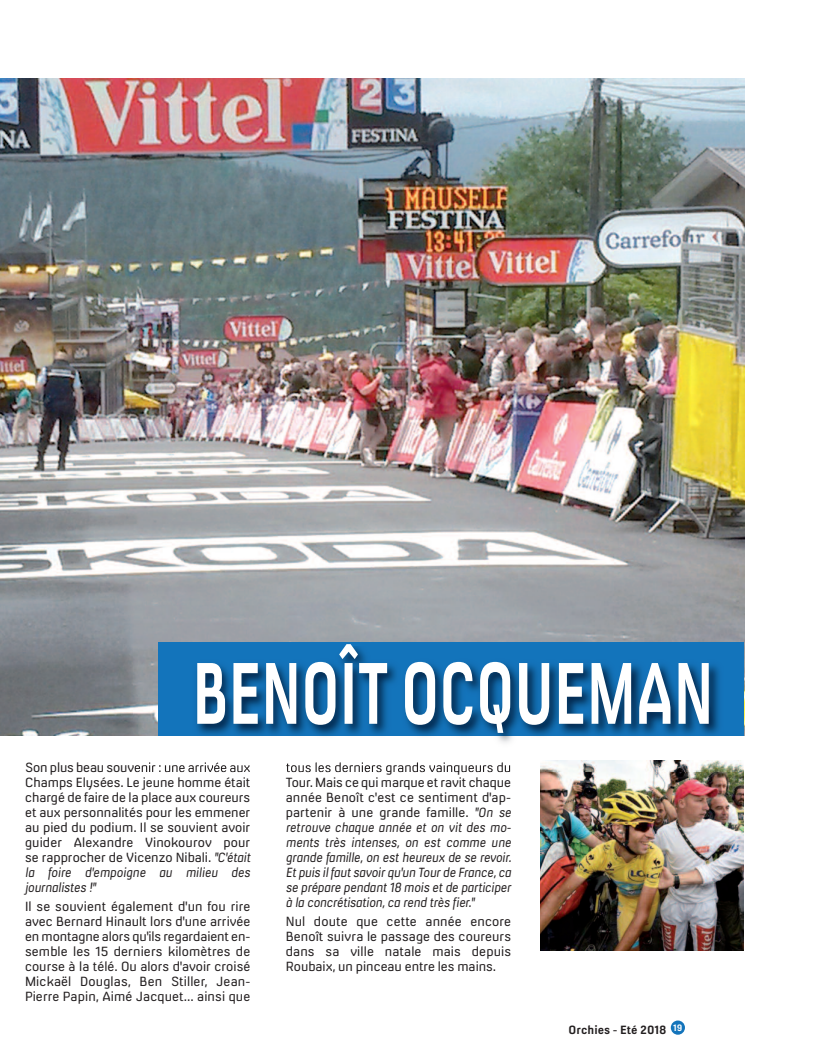
<style>
.page{position:relative;width:815px;height:1053px;background:#fff}
.page>*{position:absolute;margin:0;border:0;box-sizing:border-box;transform-origin:0 0}
.t1{font:700 82.12px "Milibus Rg";color:#fff;scale:.67 1}
.t2{font:12.5px/15px "Milibus Lt";letter-spacing:.01em;color:#231f20;text-align:justify}
.t3{font:italic 12.5px/15px "Milibus Lt";color:#231f20}
.t4{font:700 11.25px "Milibus Rg";color:#231f20}
.s1{font-style:italic}
.s2{font-style:normal}
</style>
<div class="page">
<img style="left:0;top:78px;width:744px;height:657px">
<div style="left:158px;top:642px;width:586px;height:93px;background:#1374bb"></div>
<img style="left:540px;top:763px;width:203px;height:187px">
<div style="left:671px;top:1020px;width:14px;height:14px;background:#1374bb;border-radius:50%"></div>
<img style="left:134px;top:646px;width:605px;height:125px">
<img style="left:286px;top:762px;width:104px;height:9px">
<h1 class="t1" style="left:192px;top:663px;width:780px">BENOÎT OCQUEmAN</h1>
<p class="t2" style="left:25px;top:776px;width:227px">Champs Elysées. Le jeune homme était chargé de faire de la place aux coureurs et aux personnalités pour les emmener au pied du podium. Il se souvient avoir guider Alexandre Vinokourov pour se rapprocher de Vicenzo Nibali. <span class="s1">"C'était la foire d'empoigne au milieu des journalistes !"</span></p>
<p class="t2" style="left:25px;top:899px;width:227px">Il se souvient également d'un fou rire avec Bernard Hinault lors d'une arrivée en montagne alors qu'ils regardaient en&shy;semble les 15 derniers kilomètres de course à la télé. Ou alors d'avoir croisé Mickaël Douglas, Ben Stiller, Jean-Pierre Papin, Aimé Jacquet... ainsi que</p>
<p class="t3" style="left:286px;top:776px;width:227px"><span class="s2">Tour. Mais ce qui marque et ravit chaque année Benoît c'est ce sentiment d'ap&shy;partenir à une grande famille.</span> "On se retrouve chaque année et on vit des mo&shy;ments très intenses, on est comme une grande famille, on est heureux de se revoir.<br>Et puis il faut savoir qu'un Tour de France, ca se prépare pendant 18 mois et de participer à la concrétisation, ca rend très fier."</p>
<p class="t2" style="left:286px;top:914px;width:227px">Nul doute que cette année encore Benoît suivra le passage des coureurs dans sa ville natale mais depuis Roubaix, un pinceau entre les mains.</p>
<p class="t4" style="left:569px;top:1025px;width:115px">Orchies - Eté 2018 <sup>19</sup></p>
</div>
